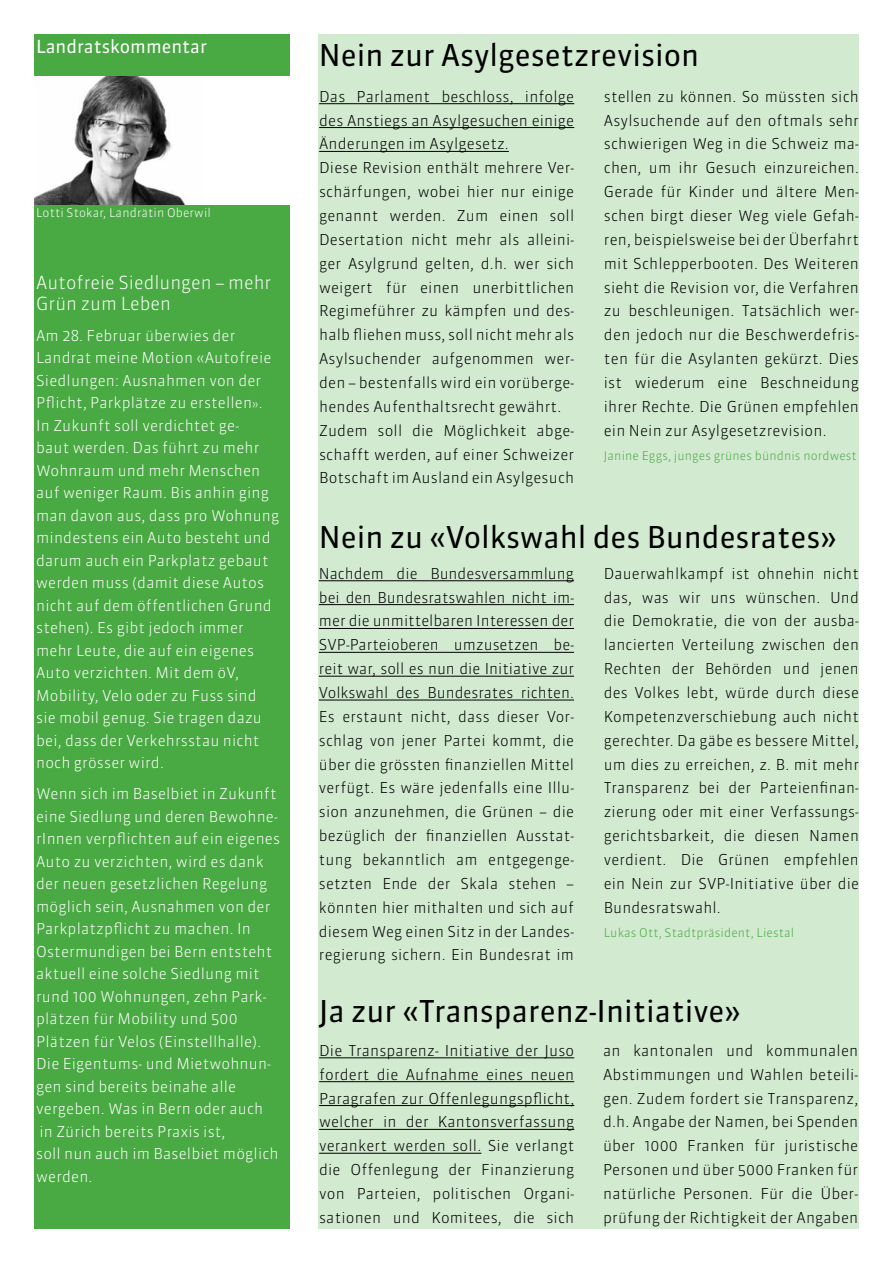
<style>
.page{position:relative;width:893px;height:1263px;background:#fff}
.page>*{position:absolute;margin:0;border:0;box-sizing:border-box;transform-origin:0 0}
.t1{font:30px "Sanuk OT";color:#000}
.t2{font:300 18px/21px "Sanuk OT";color:#fff}
.t3{font:18px "Sanuk OT";color:#fff}
.t4{font:300 15px/23.9px "Sanuk OT";letter-spacing:.01em;color:#000;text-align:justify}
.t5{font:300 15px/22.5px "Sanuk OT";letter-spacing:.01em;color:#fff}
.t6{font:300 12px "Sanuk OT";letter-spacing:.01em;color:#49a942}
.t7{font:300 12px "Sanuk OT";letter-spacing:.01em;color:#fff}
.s1{font-size:12px}
</style>
<div class="page">
<div style="left:319px;top:34px;width:540px;height:1195px;background:#d2ead0"></div>
<div style="left:34px;top:34px;width:255px;height:1195px;background:#49a942"></div>
<hr style="left:319px;top:1057px;width:255px;height:1px;background:#000">
<hr style="left:319px;top:1081px;width:255px;height:1px;background:#000">
<hr style="left:319px;top:1105px;width:255px;height:1px;background:#000">
<hr style="left:319px;top:1129px;width:255px;height:1px;background:#000">
<hr style="left:319px;top:1153px;width:162px;height:1px;background:#000">
<div style="left:34px;top:77px;width:255px;height:128px;background:#fff"></div>
<img style="left:34px;top:77px;width:152px;height:128px">
<hr style="left:319px;top:580px;width:255px;height:1px;background:#000">
<hr style="left:319px;top:604px;width:255px;height:1px;background:#000">
<hr style="left:319px;top:628px;width:255px;height:1px;background:#000">
<hr style="left:319px;top:652px;width:255px;height:1px;background:#000">
<hr style="left:319px;top:676px;width:255px;height:1px;background:#000">
<hr style="left:319px;top:700px;width:255px;height:1px;background:#000">
<hr style="left:319px;top:103px;width:255px;height:1px;background:#000">
<hr style="left:319px;top:127px;width:255px;height:1px;background:#000">
<hr style="left:319px;top:151px;width:190px;height:1px;background:#000">
<p class="t3" style="left:36px;top:36px;width:172px">Landratskommentar</p>
<p class="t7" style="left:36px;top:205px;width:176px">Lotti Stokar, Landrätin Oberwil</p>
<p class="t2" style="left:36px;top:272px;width:237px">Autofreie Siedlungen – mehr<br>Grün zum Leben</p>
<p class="t5" style="left:36px;top:324px;width:245px">Am 28. Februar überwies der<br>Landrat meine Motion «Autofreie<br>Siedlungen: Ausnahmen von der<br>Pflicht, Parkplätze zu erstellen<span class="s1">»</span>.<br>In Zukunft soll verdichtet ge-<br>baut werden. Das führt zu mehr<br>Wohnraum und mehr Menschen auf weniger Raum. Bis anhin ging man davon aus, dass pro Wohnung mindestens ein Auto besteht und darum auch ein Parkplatz gebaut werden muss (damit diese Autos nicht auf dem öffentlichen Grund stehen). Es gibt jedoch immer mehr Leute, die auf ein eigenes<br>Auto verzichten. Mit dem öV,<br>Mobility, Velo oder zu Fuss sind sie mobil genug. Sie tragen dazu bei, dass der Verkehrsstau nicht noch grösser wird.</p>
<p class="t5" style="left:36px;top:783px;width:245px">Wenn sich im Baselbiet in Zukunft eine Siedlung und deren Bewohne&shy;rInnen verpflichten auf ein eigenes<br>Auto zu verzichten, wird es dank der neuen gesetzlichen Regelung möglich sein, Ausnahmen von der<br>Parkplatzpflicht zu machen. In<br>Ostermundigen bei Bern entsteht aktuell eine solche Siedlung mit rund 100 Wohnungen, zehn Park&shy;plätzen für Mobility und 500<br>Plätzen für Velos (Einstellhalle).<br>Die Eigentums- und Mietwohnun&shy;gen sind bereits beinahe alle vergeben. Was in Bern oder auch in Zürich bereits Praxis ist,<br>soll nun auch im Baselbiet möglich werden.</p>
<h1 class="t1" style="left:319px;top:36px;width:382px">N ein zur Asylgesetzrevision</h1>
<p class="t4" style="left:319px;top:84px;width:257px;text-align:left">Das Parlament beschloss, infolge des Anstiegs an Asylgesuchen einige Änderungen im Asylgesetz.<br>Diese Revision enthält mehrere Ver&shy;schärfungen, wobei hier nur einige genannt werden. Zum einen soll Desertation nicht mehr als alleini&shy;ger Asylgrund gelten, d.h. wer sich weigert für einen unerbittlichen Regimeführer zu kämpfen und des&shy;halb fliehen muss, soll nicht mehr als Asylsuchender aufgenommen wer&shy;den – bestenfalls wird ein vorüberge&shy;hendes Aufenthaltsrecht gewährt.<br>Zudem soll die Möglichkeit abge&shy;schafft werden, auf einer Schweizer Botschaft im Ausland ein Asylgesuch</p>
<p class="t4" style="left:604px;top:84px;width:257px">stellen zu können. So müssten sich Asylsuchende auf den oftmals sehr schwierigen Weg in die Schweiz ma&shy;chen, um ihr Gesuch einzureichen.<br>Gerade für Kinder und ältere Men&shy;schen birgt dieser Weg viele Gefah&shy;ren, beispielsweise bei der Überfahrt mit Schlepperbooten. Des Weiteren sieht die Revision vor, die Verfahren zu beschleunigen. Tatsächlich wer&shy;den jedoch nur die Beschwerdefris&shy;ten für die Asylanten gekürzt. Dies ist wiederum eine Beschneidung ihrer Rechte. Die Grünen empfehlen ein Nein zur Asylgesetzrevision.</p>
<p class="t6" style="left:604px;top:448px;width:255px">Janine Eggs, junges grünes bündnis nordwest</p>
<h1 class="t1" style="left:319px;top:518px;width:519px">Nein zu «Volkswahl des Bundesrates»</h1>
<p class="t4" style="left:319px;top:561px;width:257px">Nachdem die Bundesversammlung bei den Bundesratswahlen nicht im&shy;mer die unmittelbaren Interessen der SVP-Parteioberen umzusetzen be&shy;reit war, soll es nun die Initiative zur Volkswahl des Bundesrates richten.<br>Es erstaunt nicht, dass dieser Vor&shy;schlag von jener Partei kommt, die über die grössten finanziellen Mittel verfügt. Es wäre jedenfalls eine Illu&shy;sion anzunehmen, die Grünen – die bezüglich der finanziellen Ausstat&shy;tung bekanntlich am entgegenge&shy;setzten Ende der Skala stehen – könnten hier mithalten und sich auf diesem Weg einen Sitz in der Landes&shy;regierung sichern. Ein Bundesrat im</p>
<p class="t4" style="left:604px;top:561px;width:257px">Dauerwahlkampf ist ohnehin nicht das, was wir uns wünschen. Und die Demokratie, die von der ausba&shy;lancierten Verteilung zwischen den Rechten der Behörden und jenen des Volkes lebt, würde durch diese Kompetenzverschiebung auch nicht gerechter. Da gäbe es bessere Mittel, um dies zu erreichen, z. B. mit mehr Transparenz bei der Parteienfinan&shy;zierung oder mit einer Verfassungs&shy;gerichtsbarkeit, die diesen Namen verdient. Die Grünen empfehlen ein Nein zur SVP-Initiative über die Bundesratswahl.</p>
<p class="t6" style="left:604px;top:925px;width:192px">Lukas Ott, Stadtpräsident, Liestal</p>
<h1 class="t1" style="left:319px;top:993px;width:423px">Ja zur «Transparenz-Initiative»</h1>
<p class="t4" style="left:319px;top:1038px;width:257px">Die Transparenz- Initiative der Juso fordert die Aufnahme eines neuen Paragrafen zur Offenlegungspflicht, welcher in der Kantonsverfassung verankert werden soll. Sie verlangt die Offenlegung der Finanzierung von Parteien, politischen Organi&shy;sationen und Komitees, die sich</p>
<p class="t4" style="left:603px;top:1038px;width:257px">an kantonalen und kommunalen Abstimmungen und Wahlen beteili&shy;gen. Zudem fordert sie Transparenz, d.h. Angabe der Namen, bei Spenden über 1000 Franken für juristische Personen und über 5000 Franken für natürliche Personen. Für die Über&shy;prüfung der Richtigkeit der Angaben</p>
</div>
